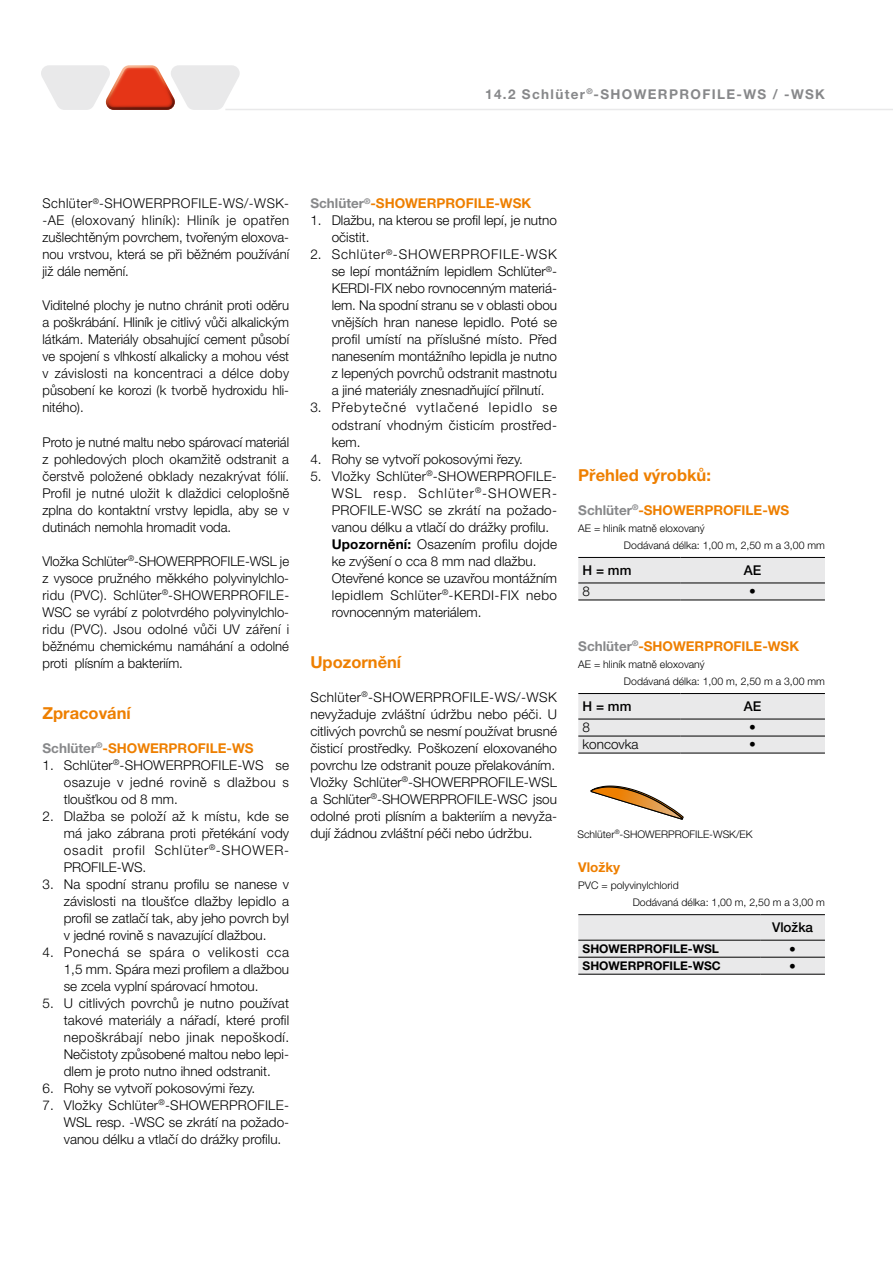
<style>
.page{position:relative;width:893px;height:1263px;background:#fff}
.page>*{position:absolute;margin:0;border:0;box-sizing:border-box;transform-origin:0 0}
.Überschrift{font:700 16.5px "Helvetica Neue LT Pro";color:#ee7f00}
.Fließtext{font:300 13.5px/17px "Helvetica Neue LT Pro";color:#000;text-align:justify}
.Einzug{font:300 13.5px/17px "Helvetica Neue LT Pro";color:#000}
.Fließtext-2{font:300 13.5px/17px "Helvetica Neue LT Pro";letter-spacing:.02em;color:#000}
.Überschrift_Produkte{font:700 13.5px "Helvetica Neue LT Pro";color:#ee7f00}
.t1{font:700 13.5px "Helvetica Neue LT Pro";letter-spacing:.1em;color:#87888a}
.Tabelle_Kopf{font:500 13.5px "Helvetica Neue LT Pro";color:#000}
.Tabelle_Kopf_links{font:300 13.5px "Helvetica Neue LT Pro";color:#000}
.Tabelle_Kopf_links-2{font:500 13.5px "Helvetica Neue LT Pro";color:#000}
.Tabelle_Körper{font:300 13.5px "Helvetica Neue LT Pro";color:#000}
.Tabelle_Kopf_links-3{font:700 12px "Helvetica Neue LT Pro";color:#000}
.Material_und_Länge_7{font:300 10.5px "Helvetica Neue LT Pro";color:#000}
.Hinweistext{font:300 10.5px "Helvetica Neue LT Pro";color:#000}
.s1{color:#87888a}
.s2{font-weight:700}
</style>
<div class="page">
<hr style="left:225px;top:109px;width:668px;height:1px;background:#e9e9ea">
<svg style="left:41px;top:65px;width:199px;height:45px"></svg>
<div style="left:578px;top:558px;width:247px;height:42px;background:#e9e9ea"></div>
<hr style="left:578px;top:557px;width:102px;height:1px;background:#000">
<hr style="left:680px;top:557px;width:145px;height:1px;background:#000">
<hr style="left:578px;top:583px;width:102px;height:1px;background:#000">
<hr style="left:680px;top:583px;width:145px;height:1px;background:#000">
<hr style="left:578px;top:600px;width:102px;height:1px;background:#000">
<hr style="left:680px;top:600px;width:145px;height:1px;background:#000">
<div style="left:578px;top:694px;width:247px;height:59px;background:#e9e9ea"></div>
<hr style="left:578px;top:693px;width:102px;height:1px;background:#000">
<hr style="left:680px;top:693px;width:145px;height:1px;background:#000">
<hr style="left:578px;top:719px;width:102px;height:1px;background:#000">
<hr style="left:680px;top:719px;width:145px;height:1px;background:#000">
<hr style="left:578px;top:736px;width:102px;height:1px;background:#000">
<hr style="left:680px;top:736px;width:145px;height:1px;background:#000">
<hr style="left:578px;top:753px;width:102px;height:1px;background:#000">
<hr style="left:680px;top:753px;width:145px;height:1px;background:#000">
<svg style="left:578px;top:915px;width:247px;height:59px;background:#e4e4e5"></svg>
<hr style="left:578px;top:914px;width:182px;height:1px;background:#000">
<hr style="left:760px;top:914px;width:65px;height:1px;background:#000">
<hr style="left:578px;top:940px;width:182px;height:1px;background:#000">
<hr style="left:760px;top:940px;width:65px;height:1px;background:#000">
<hr style="left:578px;top:957px;width:182px;height:1px;background:#000">
<hr style="left:760px;top:957px;width:65px;height:1px;background:#000">
<hr style="left:578px;top:974px;width:182px;height:1px;background:#000">
<hr style="left:760px;top:974px;width:65px;height:1px;background:#000">
<svg style="left:591px;top:786px;width:92px;height:33px"></svg>
<p class="t1" style="left:485px;top:86px;width:341px">14.2 Schlüter<sup>®</sup>-SHOWERPROFILE-WS / -WSK</p>
<p class="Fließtext" style="left:43px;top:195px;width:248px">Schlüter<sup>®</sup>-SHOWERPROFILE-WS/-WSK--AE (eloxovaný hliník): Hliník je opatřen zušlechtěným povrchem, tvořeným eloxova&shy;nou vrstvou, která se při běžném používání již dále nemění.</p>
<p class="Fließtext" style="left:43px;top:297px;width:248px">Viditelné plochy je nutno chránit proti oděru a poškrábání. Hliník je citlivý vůči alkalickým látkám. Materiály obsahující cement působí ve spojení s vlhkostí alkalicky a mohou vést v závislosti na koncentraci a délce doby působení ke korozi (k tvorbě hydroxidu hli&shy;nitého).</p>
<p class="Fließtext" style="left:43px;top:433px;width:248px">Proto je nutné maltu nebo spárovací materiál z pohledových ploch okamžitě odstranit a čerstvě položené obklady nezakrývat fólií.<br>Profil je nutné uložit k dlaždici celoplošně zplna do kontaktní vrstvy lepidla, aby se v dutinách nemohla hromadit voda.</p>
<p class="Fließtext" style="left:43px;top:552px;width:248px">Vložka Schlüter<sup>®</sup>-SHOWERPROFILE-WSL je z vysoce pružného měkkého polyvinylchlo&shy;ridu (PVC). Schlüter<sup>®</sup>-SHOWERPROFILE-WSC se vyrábí z polotvrdého polyvinylchlo&shy;ridu (PVC). Jsou odolné vůči UV záření i běžnému chemickému namáhání a odolné proti plísním a bakteriím.</p>
<p class="Überschrift" style="left:43px;top:702px;width:90px">Zpracování</p>
<p class="Überschrift_Produkte" style="left:43px;top:739px;width:213px"><span class="s1">Schlüter</span><sup>®</sup>-SHOWERPROFILE-WS</p>
<p class="Fließtext" style="left:64px;top:756px;width:227px;text-indent:-21px">1. Schlüter<sup>®</sup>-SHOWERPROFILE-WS se osazuje v jedné rovině s dlažbou s tloušťkou od 8 mm.</p>
<p class="Fließtext" style="left:64px;top:807px;width:227px;text-indent:-21px">2. Dlažba se položí až k místu, kde se má jako zábrana proti přetékání vody osadit profil Schlüter<sup>®</sup>-SHOWER-PROFILE-WS.</p>
<p class="Fließtext" style="left:64px;top:875px;width:227px;text-indent:-21px">3. Na spodní stranu profilu se nanese v závislosti na tloušťce dlažby lepidlo a profil se zatlačí tak, aby jeho povrch byl v jedné rovině s navazující dlažbou.</p>
<p class="Fließtext" style="left:64px;top:943px;width:227px;text-indent:-21px">4. Ponechá se spára o velikosti cca 1,5 mm. Spára mezi profilem a dlažbou se zcela vyplní spárovací hmotou.</p>
<p class="Fließtext" style="left:64px;top:994px;width:227px;text-indent:-21px">5. U citlivých povrchů je nutno používat takové materiály a nářadí, které profil nepoškrábají nebo jinak nepoškodí.<br>Nečistoty způsobené maltou nebo lepi&shy;dlem je proto nutno ihned odstranit.</p>
<p class="Fließtext" style="left:43px;top:1079px;width:214px">6. Rohy se vytvoří pokosovými řezy.</p>
<p class="Fließtext" style="left:64px;top:1096px;width:227px;text-indent:-21px">7. Vložky Schlüter<sup>®</sup>-SHOWERPROFILE-WSL resp. -WSC se zkrátí na požado&shy;vanou délku a vtlačí do drážky profilu.</p>
<p class="Überschrift_Produkte" style="left:310px;top:195px;width:222px"><span class="s1">Schlüter</span><sup>®</sup>-SHOWERPROFILE-WSK</p>
<p class="Fließtext" style="left:332px;top:212px;width:227px;text-indent:-21px">1. Dlažbu, na kterou se profil lepí, je nutno očistit.</p>
<p class="Fließtext" style="left:332px;top:246px;width:227px;text-indent:-21px">2. Schlüter<sup>®</sup>-SHOWERPROFILE-WSK se lepí montážním lepidlem Schlüter<sup>®</sup>- KERDI-FIX nebo rovnocenným materiá&shy;lem. Na spodní stranu se v oblasti obou vnějších hran nanese lepidlo. Poté se profil umístí na příslušné místo. Před nanesením montážního lepidla je nutno z lepených povrchů odstranit mastnotu a jiné materiály znesnadňující přilnutí.</p>
<p class="Fließtext" style="left:332px;top:399px;width:227px;text-indent:-21px">3. Přebytečné vytlačené lepidlo se odstraní vhodným čisticím prostřed&shy;kem.</p>
<p class="Fließtext" style="left:310px;top:450px;width:214px">4. Rohy se vytvoří pokosovými řezy.</p>
<p class="Fließtext-2" style="left:332px;top:467px;width:227px;text-indent:-21px">5. Vložky Schlüter<sup>®</sup>-SHOWERPROFILE-WSL resp. Schlüter<sup>®</sup>-SHOWER-PROFILE-WSC se zkrátí na požado&shy;vanou délku a vtlačí do drážky profilu.</p>
<p class="Einzug" style="left:332px;top:535px;width:227px"><span class="s2">Upozornění:</span> Osazením profilu dojde ke zvýšení o cca 8 mm nad dlažbu.</p>
<p class="Einzug" style="left:332px;top:569px;width:227px;text-align:justify">Otevřené konce se uzavřou montážním lepidlem Schlüter<sup>®</sup>-KERDI-FIX nebo rovnocenným materiálem.</p>
<p class="Überschrift" style="left:310px;top:651px;width:92px">Upozornění</p>
<p class="Fließtext" style="left:310px;top:688px;width:248px">Schlüter<sup>®</sup>-SHOWERPROFILE-WS/-WSK nevyžaduje zvláštní údržbu nebo péči. U citlivých povrchů se nesmí používat brusné čisticí prostředky. Poškození eloxovaného povrchu lze odstranit pouze přelakováním.</p>
<p class="Fließtext" style="left:310px;top:773px;width:248px">Vložky Schlüter<sup>®</sup>-SHOWERPROFILE-WSL a Schlüter<sup>®</sup>-SHOWERPROFILE-WSC jsou odolné proti plísním a bakteriím a nevyža&shy;dují žádnou zvláštní péči nebo údržbu.</p>
<p class="Überschrift" style="left:578px;top:464px;width:134px">Přehled výrobků:</p>
<p class="Überschrift_Produkte" style="left:578px;top:501px;width:213px"><span class="s1">Schlüter</span><sup>®</sup>-SHOWERPROFILE-WS</p>
<p class="Material_und_Länge_7" style="left:578px;top:521px;width:128px">AE = hliník matně eloxovaný</p>
<p class="Material_und_Länge_7" style="left:624px;top:538px;width:202px">Dodávaná délka: 1,00 m, 2,50 m a 3,00 mm</p>
<p class="Tabelle_Kopf_links-2" style="left:583px;top:562px;width:50px">H = mm</p>
<p class="Tabelle_Kopf" style="left:744px;top:562px;width:19px">AE</p>
<p class="Tabelle_Kopf_links" style="left:583px;top:583px;width:9px">8</p>
<p class="Tabelle_Körper" style="left:749px;top:583px;width:8px">•</p>
<p class="Überschrift_Produkte" style="left:578px;top:637px;width:222px"><span class="s1">Schlüter</span><sup>®</sup>-SHOWERPROFILE-WSK</p>
<p class="Material_und_Länge_7" style="left:578px;top:657px;width:128px">AE = hliník matně eloxovaný</p>
<p class="Material_und_Länge_7" style="left:624px;top:674px;width:202px">Dodávaná délka: 1,00 m, 2,50 m a 3,00 mm</p>
<p class="Tabelle_Kopf_links-2" style="left:583px;top:698px;width:50px">H = mm</p>
<p class="Tabelle_Kopf" style="left:744px;top:698px;width:19px">AE</p>
<p class="Tabelle_Kopf_links" style="left:583px;top:719px;width:9px">8</p>
<p class="Tabelle_Körper" style="left:749px;top:719px;width:8px">•</p>
<p class="Tabelle_Kopf_links" style="left:583px;top:736px;width:58px">koncovka</p>
<p class="Tabelle_Körper" style="left:749px;top:736px;width:8px">•</p>
<p class="Hinweistext" style="left:578px;top:827px;width:177px">Schlüter<sup>®</sup>-SHOWERPROFILE-WSK/EK</p>
<p class="Überschrift_Produkte" style="left:578px;top:858px;width:43px">Vložky</p>
<p class="Material_und_Länge_7" style="left:578px;top:879px;width:102px">PVC = polyvinylchlorid</p>
<p class="Material_und_Länge_7" style="left:633px;top:896px;width:194px">Dodávaná délka: 1,00 m, 2,50 m a 3,00 m</p>
<p class="Tabelle_Kopf" style="left:772px;top:919px;width:43px">Vložka</p>
<p class="Tabelle_Kopf_links-3" style="left:583px;top:941px;width:138px">SHOWERPROFILE-WSL</p>
<p class="Tabelle_Körper" style="left:789px;top:940px;width:8px">•</p>
<p class="Tabelle_Kopf_links-3" style="left:583px;top:958px;width:140px">SHOWERPROFILE-WSC</p>
<p class="Tabelle_Körper" style="left:789px;top:957px;width:8px">•</p>
</div>
